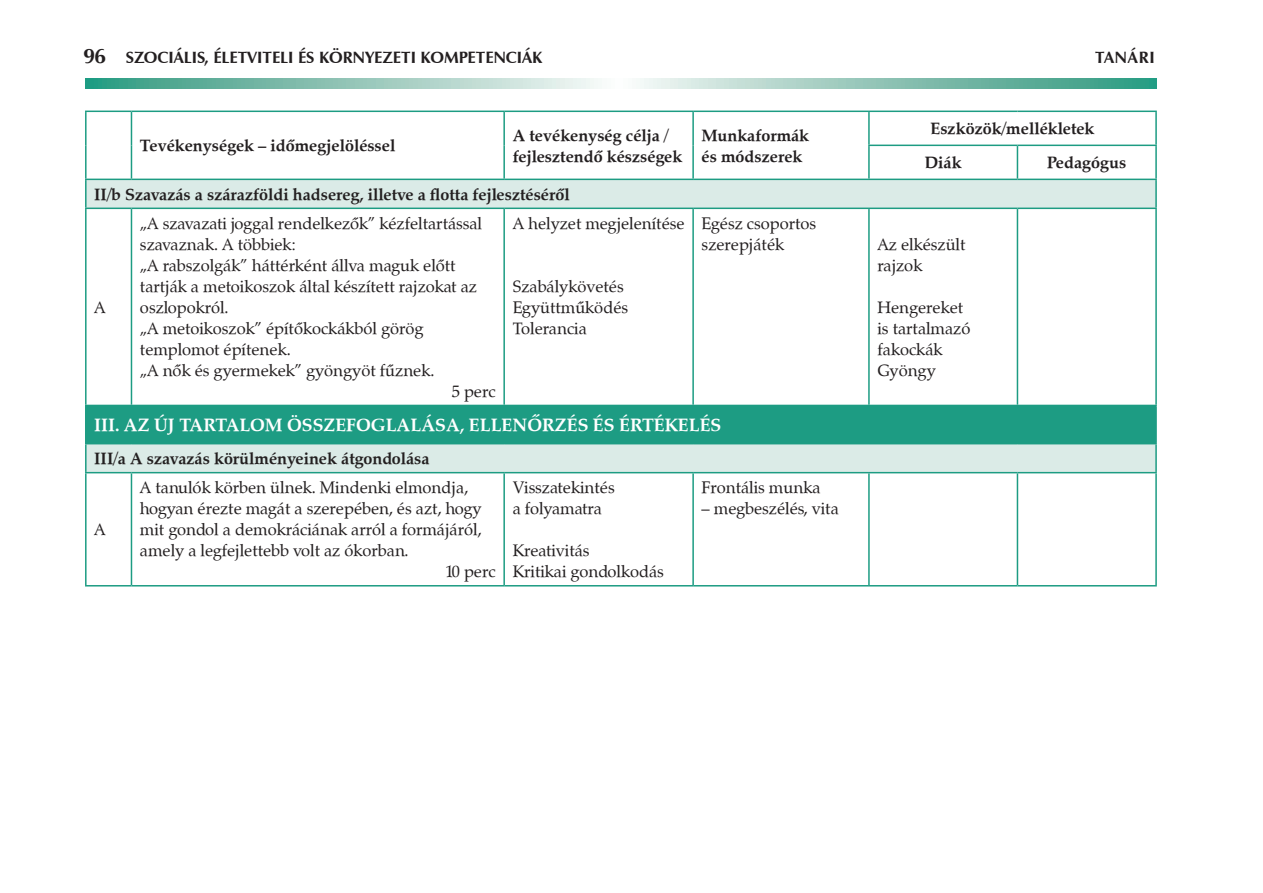
<style>
.page{position:relative;width:1263px;height:893px;background:#fff}
.page>*{position:absolute;margin:0;border:0;box-sizing:border-box;transform-origin:0 0}
.t1{font:700 18px "Zapf Calligraphic 801 PFL";color:#fff}
.t2{font:16.5px/21px "Zapf Calligraphic 801 PFL";color:#231f20}
.t3{font:700 16.5px/21px "Zapf Calligraphic 801 PFL";color:#231f20}
.t4{font:700 16.5px "Zapf Humanist 601 PFL";color:#231f20}
.s1{font-size:21px}
</style>
<div class="page">
<svg style="left:85px;top:78px;width:1072px;height:11px;background:#91c6b8"></svg>
<svg style="left:87px;top:180px;width:1068px;height:292px"></svg>
<div style="left:86px;top:405px;width:1070px;height:39px;background:#1d9c83"></div>
<hr style="left:85px;top:180px;width:2px;height:28px;background:#1d9c83">
<hr style="left:1155px;top:180px;width:2px;height:28px;background:#1d9c83">
<hr style="left:85px;top:208px;width:46px;height:1px;background:#1d9c83">
<hr style="left:85px;top:209px;width:2px;height:196px;background:#1d9c83">
<hr style="left:131px;top:208px;width:373px;height:1px;background:#1d9c83">
<hr style="left:131px;top:209px;width:1px;height:196px;background:#1d9c83">
<hr style="left:504px;top:208px;width:189px;height:1px;background:#1d9c83">
<hr style="left:503px;top:209px;width:2px;height:196px;background:#1d9c83">
<hr style="left:693px;top:208px;width:176px;height:1px;background:#1d9c83">
<hr style="left:692px;top:209px;width:2px;height:196px;background:#1d9c83">
<hr style="left:869px;top:208px;width:148px;height:1px;background:#1d9c83">
<hr style="left:868px;top:209px;width:2px;height:196px;background:#1d9c83">
<hr style="left:1017px;top:208px;width:140px;height:1px;background:#1d9c83">
<hr style="left:1017px;top:209px;width:1px;height:196px;background:#1d9c83">
<hr style="left:1155px;top:209px;width:2px;height:196px;background:#1d9c83">
<hr style="left:85px;top:405px;width:46px;height:1px;background:#1d9c83">
<hr style="left:85px;top:406px;width:2px;height:37px;background:#1d9c83">
<hr style="left:1017px;top:405px;width:140px;height:1px;background:#1d9c83">
<hr style="left:1155px;top:406px;width:2px;height:37px;background:#1d9c83">
<hr style="left:85px;top:443px;width:46px;height:1px;background:#1d9c83">
<hr style="left:85px;top:444px;width:2px;height:28px;background:#1d9c83">
<hr style="left:1017px;top:443px;width:140px;height:1px;background:#1d9c83">
<hr style="left:1155px;top:444px;width:2px;height:28px;background:#1d9c83">
<hr style="left:85px;top:111px;width:46px;height:1px;background:#1d9c83">
<hr style="left:85px;top:112px;width:2px;height:33px;background:#1d9c83">
<hr style="left:131px;top:111px;width:373px;height:1px;background:#1d9c83">
<hr style="left:131px;top:112px;width:1px;height:33px;background:#1d9c83">
<hr style="left:504px;top:111px;width:189px;height:1px;background:#1d9c83">
<hr style="left:503px;top:112px;width:2px;height:33px;background:#1d9c83">
<hr style="left:693px;top:111px;width:176px;height:1px;background:#1d9c83">
<hr style="left:692px;top:112px;width:2px;height:33px;background:#1d9c83">
<hr style="left:85px;top:145px;width:2px;height:34px;background:#1d9c83">
<hr style="left:131px;top:145px;width:1px;height:34px;background:#1d9c83">
<hr style="left:503px;top:145px;width:2px;height:34px;background:#1d9c83">
<hr style="left:692px;top:145px;width:2px;height:34px;background:#1d9c83">
<hr style="left:85px;top:179px;width:46px;height:1px;background:#1d9c83">
<hr style="left:131px;top:179px;width:373px;height:1px;background:#1d9c83">
<hr style="left:504px;top:179px;width:189px;height:1px;background:#1d9c83">
<hr style="left:693px;top:179px;width:176px;height:1px;background:#1d9c83">
<hr style="left:869px;top:111px;width:148px;height:1px;background:#1d9c83">
<hr style="left:868px;top:112px;width:2px;height:33px;background:#1d9c83">
<hr style="left:1017px;top:111px;width:140px;height:1px;background:#1d9c83">
<hr style="left:1155px;top:112px;width:2px;height:33px;background:#1d9c83">
<hr style="left:868px;top:145px;width:149px;height:1px;background:#1d9c83">
<hr style="left:868px;top:146px;width:2px;height:33px;background:#1d9c83">
<hr style="left:1017px;top:145px;width:140px;height:1px;background:#1d9c83">
<hr style="left:1017px;top:146px;width:1px;height:33px;background:#1d9c83">
<hr style="left:1155px;top:146px;width:2px;height:33px;background:#1d9c83">
<hr style="left:869px;top:179px;width:148px;height:1px;background:#1d9c83">
<hr style="left:1017px;top:179px;width:140px;height:1px;background:#1d9c83">
<hr style="left:85px;top:472px;width:46px;height:1px;background:#1d9c83">
<hr style="left:85px;top:473px;width:2px;height:112px;background:#1d9c83">
<hr style="left:131px;top:472px;width:373px;height:1px;background:#1d9c83">
<hr style="left:131px;top:473px;width:1px;height:112px;background:#1d9c83">
<hr style="left:504px;top:472px;width:189px;height:1px;background:#1d9c83">
<hr style="left:503px;top:473px;width:2px;height:112px;background:#1d9c83">
<hr style="left:693px;top:472px;width:176px;height:1px;background:#1d9c83">
<hr style="left:692px;top:473px;width:2px;height:112px;background:#1d9c83">
<hr style="left:869px;top:472px;width:148px;height:1px;background:#1d9c83">
<hr style="left:868px;top:473px;width:2px;height:112px;background:#1d9c83">
<hr style="left:1017px;top:472px;width:140px;height:1px;background:#1d9c83">
<hr style="left:1017px;top:473px;width:1px;height:112px;background:#1d9c83">
<hr style="left:1155px;top:473px;width:2px;height:112px;background:#1d9c83">
<hr style="left:85px;top:585px;width:46px;height:1px;background:#1d9c83">
<hr style="left:131px;top:585px;width:373px;height:1px;background:#1d9c83">
<hr style="left:504px;top:585px;width:189px;height:1px;background:#1d9c83">
<hr style="left:693px;top:585px;width:176px;height:1px;background:#1d9c83">
<hr style="left:869px;top:585px;width:148px;height:1px;background:#1d9c83">
<hr style="left:1017px;top:585px;width:140px;height:1px;background:#1d9c83">
<p class="t4" style="left:83px;top:47px;width:61px"><span class="s1">96</span> SZOCIÁLIS</p>
<p class="t4" style="left:204px;top:47px;width:18px">, ÉLETVITELI</p>
<p class="t4" style="left:298px;top:47px;width:32px">ÉS KÖRNYEZETI</p>
<p class="t4" style="left:420px;top:47px;width:9px">KOMPETENCIÁKTAN</p>
<p class="t4" style="left:1128px;top:47px;width:29px">ÁRI</p>
<p class="t3" style="left:140px;top:135px;width:257px">Tevékenységek – időmegjelöléssel</p>
<p class="t3" style="left:513px;top:125px;width:171px">A tevékenység célja / fejlesztendő készségek</p>
<p class="t3" style="left:702px;top:125px;width:109px">Munkaformák és módszerek</p>
<p class="t3" style="left:925px;top:111px;width:171px;line-height:34px;text-indent:6px">Eszközök/mellékletek<br>Diák</p>
<p class="t3" style="left:1047px;top:152px;width:80px">Pedagógus</p>
<p class="t3" style="left:94px;top:184px;width:477px">II/b Szavazás a szárazföldi hadsereg, illetve a flotta fejlesztéséről</p>
<p class="t2" style="left:94px;top:297px;width:13px">A</p>
<p class="t2" style="left:140px;top:213px;width:344px">„A szavazati joggal rendelkezők” kézfeltartással</p>
<p class="t2" style="left:140px;top:234px;width:158px">szavaznak. A többiek:</p>
<p class="t2" style="left:140px;top:255px;width:317px">„A rabszolgák” háttérként állva maguk előtt</p>
<p class="t2" style="left:140px;top:276px;width:338px">tartják a metoikoszok által készített rajzokat az</p>
<p class="t2" style="left:140px;top:297px;width:90px">oszlopokról.</p>
<p class="t2" style="left:140px;top:318px;width:285px">„A metoikoszok” építőkockákból görög</p>
<p class="t2" style="left:140px;top:339px;width:152px">templomot építenek.</p>
<p class="t2" style="left:140px;top:360px;width:296px">„A nők és gyermekek” gyöngyöt fűznek.</p>
<p class="t2" style="left:452px;top:381px;width:45px">5 perc</p>
<p class="t2" style="left:513px;top:213px;width:173px">A helyzet megjelenítése</p>
<p class="t2" style="left:513px;top:276px;width:117px">Szabálykövetés<br>Együttműködés<br>Tolerancia</p>
<p class="t2" style="left:702px;top:213px;width:116px">Egész csoportos szerepjáték</p>
<p class="t1" style="left:94px;top:414px;width:98px">III. Az új tarta</p>
<p class="t1" style="left:240px;top:414px;width:483px">lom összefoglalása, ellenőrzés és értékelés</p>
<p class="t3" style="left:94px;top:448px;width:337px">III/a A szavazás körülményeinek átgondolása</p>
<p class="t2" style="left:94px;top:519px;width:13px">A</p>
<p class="t2" style="left:140px;top:477px;width:330px">A tanulók körben ülnek. Mindenki elmondja,</p>
<p class="t2" style="left:140px;top:498px;width:343px">hogyan érezte magát a szerepében, és azt, hogy</p>
<p class="t2" style="left:140px;top:519px;width:343px">mit gondol a demokráciának arról a formájáról,</p>
<p class="t2" style="left:140px;top:540px;width:270px">amely a legfejlettebb volt az ókorban.</p>
<p class="t2" style="left:445px;top:561px;width:52px">10 perc</p>
<p class="t2" style="left:513px;top:477px;width:104px">Visszatekintés a folyamatra</p>
<p class="t2" style="left:513px;top:540px;width:153px">Kreativitás<br>Kritikai gondolkodás</p>
<p class="t2" style="left:702px;top:477px;width:120px">Frontális munka</p>
<p class="t2" style="left:702px;top:498px;width:139px">– megbeszélés, vita</p>
<p class="t2" style="left:877px;top:234px;width:90px">Az elkészült rajzok</p>
<p class="t2" style="left:877px;top:297px;width:94px">Hengereket is tartalmazó fakockák<br>Gyöngy</p>
</div>
